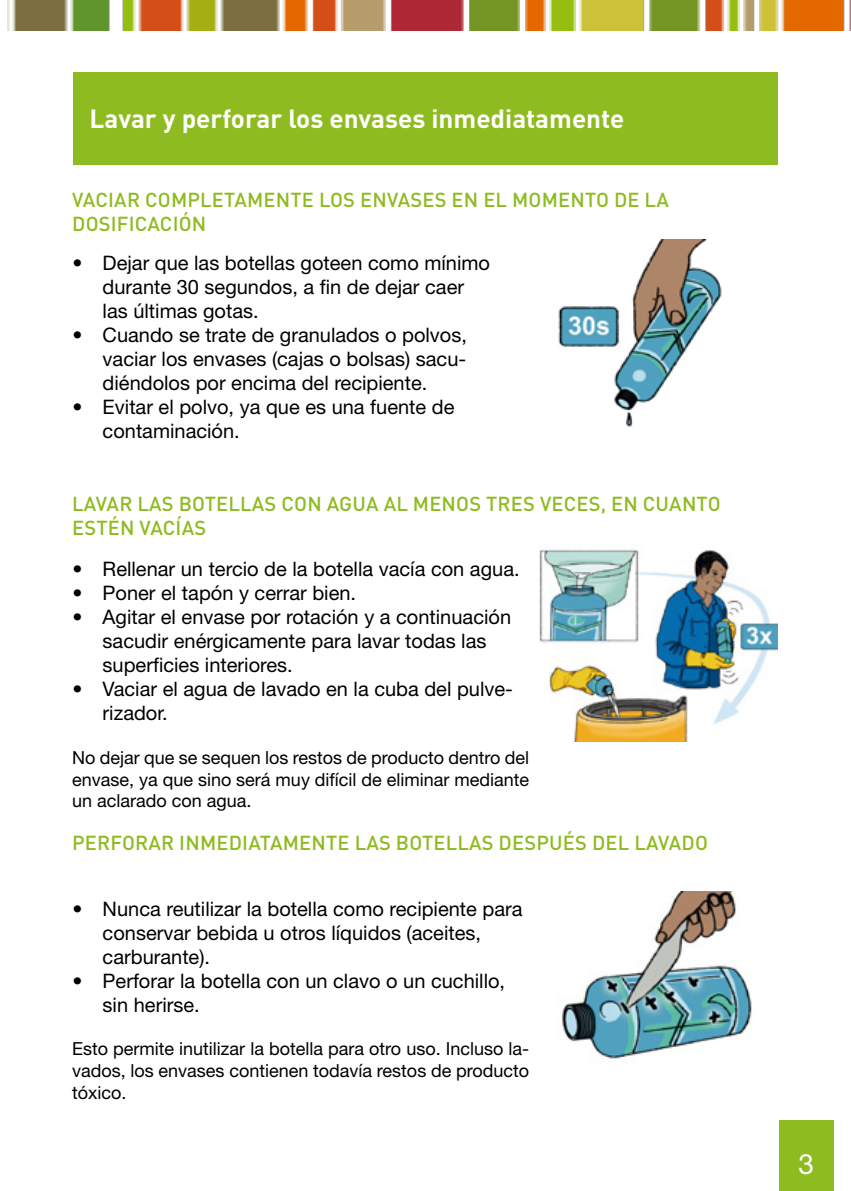
<style>
.page{position:relative;width:851px;height:1191px;background:#fff}
.page>*{position:absolute;margin:0;border:0;box-sizing:border-box;transform-origin:0 0}
.t1{font:28px "Helvetica Neue LT Std";color:#fff}
.t2{font:700 26px "DIN Pro";color:#fff}
.t3{font:20px/24px "Helvetica Neue LT Std";color:#000}
.t4{font:500 20px/24px "DIN Pro";letter-spacing:.01em;color:#8ebb1f}
.t5{font:18px/21.6px "Helvetica Neue LT Std";color:#000;text-align:justify}
</style>
<div class="page">
<div style="left:778px;top:1120px;width:55px;height:71px;background:#8ebb1f"></div>
<img style="left:7px;top:0;width:843px;height:30px">
<div style="left:73px;top:72px;width:704px;height:92px;background:#8ebb1f"></div>
<img style="left:558px;top:239px;width:164px;height:189px">
<img style="left:539px;top:549px;width:238px;height:193px">
<img style="left:562px;top:892px;width:190px;height:167px">
<h2 class="t2" style="left:90px;top:101px;width:536px">Lavar y perforar los envases inmediatamente</h2>
<p class="t4" style="left:72px;top:187px;width:598px">VACIAR COMPLETAMENTE LOS ENVASES EN EL MOMENTO DE LA<br>DOSIFICACIÓN</p>
<p class="t3" style="left:103px;top:250px;width:389px;text-indent:-30px">• Dejar que las botellas goteen como mínimo durante 30 segundos, a fin de dejar caer las últimas gotas.</p>
<p class="t3" style="left:103px;top:322px;width:366px;text-align:justify;text-indent:-30px">• Cuando se trate de granulados o polvos, vaciar los envases (cajas o bolsas) sacu&shy;diéndolos por encima del recipiente.</p>
<p class="t3" style="left:103px;top:394px;width:353px;text-indent:-30px">• Evitar el polvo, ya que es una fuente de contaminación.</p>
<p class="t4" style="left:72px;top:491px;width:649px">LAVAR LAS BOTELLAS CON AGUA AL MENOS TRES VECES, EN CUANTO<br>ESTÉN VACÍAS</p>
<p class="t3" style="left:73px;top:556px;width:448px">• Rellenar un tercio de la botella vacía con agua.</p>
<p class="t3" style="left:73px;top:580px;width:285px">• Poner el tapón y cerrar bien.</p>
<p class="t3" style="left:103px;top:604px;width:410px;text-indent:-30px">• Agitar el envase por rotación y a continuación sacudir enérgicamente para lavar todas las superficies interiores.</p>
<p class="t3" style="left:103px;top:676px;width:412px;text-indent:-30px">• Vaciar el agua de lavado en la cuba del pulve&shy;rizador.</p>
<p class="t5" style="left:72px;top:746px;width:458px">No dejar que se sequen los restos de producto dentro del envase, ya que sino será muy difícil de eliminar mediante un aclarado con agua.</p>
<p class="t4" style="left:72px;top:830px;width:637px">PERFORAR INMEDIATAMENTE LAS BOTELLAS DESPUÉS DEL LAVADO</p>
<p class="t3" style="left:103px;top:896px;width:421px;text-indent:-30px">• Nunca reutilizar la botella como recipiente para conservar bebida u otros líquidos (aceites, carburante).</p>
<p class="t3" style="left:103px;top:968px;width:404px;text-indent:-30px">• Perforar la botella con un clavo o un cuchillo, sin herirse.</p>
<p class="t5" style="left:72px;top:1037px;width:458px">Esto permite inutilizar la botella para otro uso. Incluso la&shy;vados, los envases contienen todavía restos de producto tóxico.</p>
<h1 class="t1" style="left:798px;top:1147px;width:17px">3</h1>
</div>
